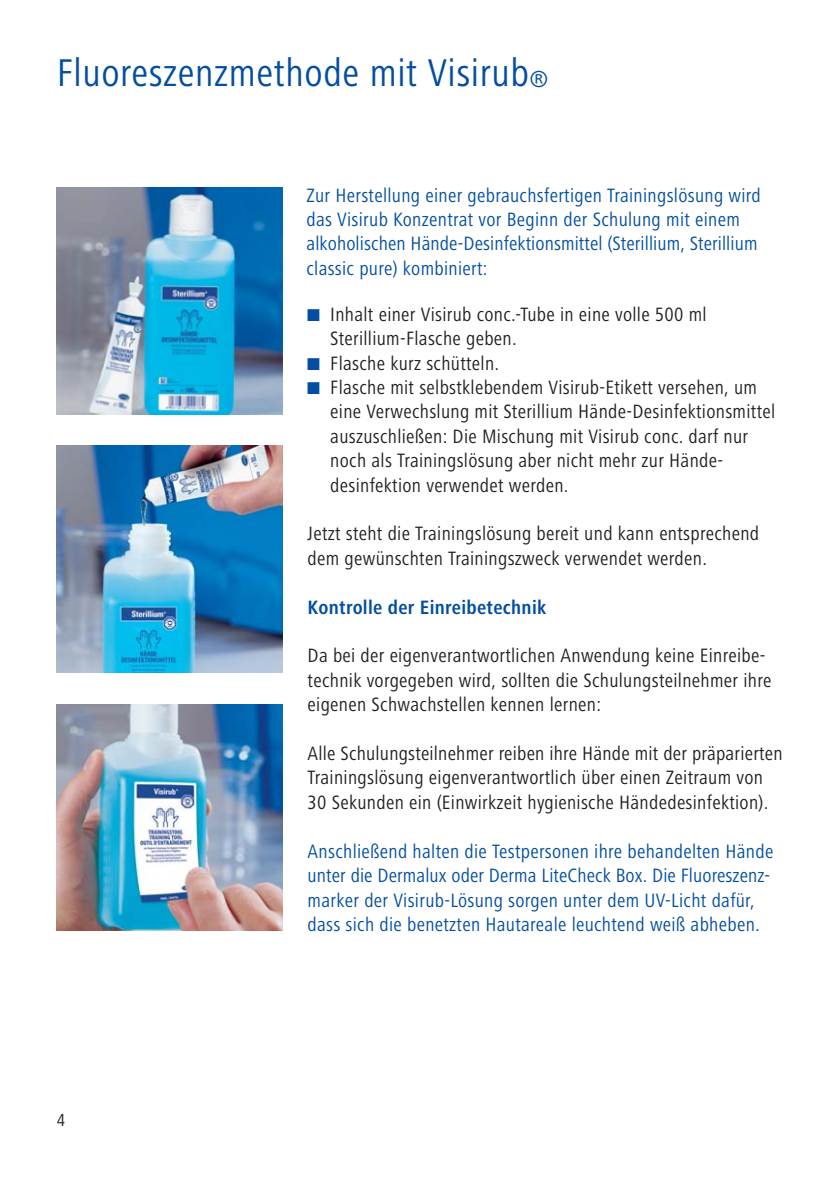
<style>
.page{position:relative;width:840px;height:1191px;background:#fff}
.page>*{position:absolute;margin:0;border:0;box-sizing:border-box;transform-origin:0 0}
.t1{font:40px "Hartmann";letter-spacing:.015em;color:#034ea2}
.t2{font:20px/24.4px "Hartmann";letter-spacing:.015em;color:#231f20}
.t3{font:20px/24.4px "Hartmann";letter-spacing:.015em;color:#034ea2}
.t4{font:700 20px "Hartmann";letter-spacing:.015em;color:#034ea2}
.t5{font:18px "Hartmann";color:#231f20}
.s1{font-size:24px}
.s2{color:#034ea2}
</style>
<div class="page">
<img style="left:57px;top:187px;width:225px;height:227px">
<img style="left:57px;top:445px;width:225px;height:227px">
<img style="left:57px;top:704px;width:225px;height:227px">
<h1 class="t1" style="left:57px;top:57px;width:493px">Fluoreszenzmethode mit Visirub<span class="s1">®</span></h1>
<p class="t3" style="left:306px;top:184px;width:455px">Zur Herstellung einer gebrauchsfertigen Trainingslösung wird das Visirub Konzentrat vor Beginn der Schulung mit einem alkoholischen Hände-Desinfektionsmittel (Sterillium, Sterillium classic pure) kombiniert:</p>
<p class="t5" style="left:57px;top:1113px;width:10px">4</p>
<p class="t2" style="left:330px;top:303px;width:377px;text-indent:-23px"><span class="s2">■</span> Inhalt einer Visirub conc.-Tube in eine volle 500 ml<br>Sterillium-Flasche geben.</p>
<p class="t2" style="left:307px;top:352px;width:193px"><span class="s2">■</span> Flasche kurz schütteln.</p>
<p class="t2" style="left:330px;top:377px;width:446px;text-indent:-23px"><span class="s2">■</span> Flasche mit selbstklebendem Visirub-Etikett versehen, um eine Verwechslung mit Sterillium Hände-Desinfektionsmittel auszuschließen: Die Mischung mit Visirub conc. darf nur noch als Trainingslösung aber nicht mehr zur Hände&shy;desinfektion verwendet werden.</p>
<p class="t2" style="left:307px;top:523px;width:453px">Jetzt steht die Trainingslösung bereit und kann entsprechend dem gewünschten Trainingszweck verwendet werden.</p>
<p class="t4" style="left:307px;top:599px;width:240px">Kontrolle der Einreibetechnik</p>
<p class="t2" style="left:307px;top:645px;width:465px">Da bei der eigenverantwortlichen Anwendung keine Einreibe&shy;technik vorgegeben wird, sollten die Schulungsteilnehmer ihre eigenen Schwachstellen kennen lernen:</p>
<p class="t2" style="left:307px;top:743px;width:476px">Alle Schulungsteilnehmer reiben ihre Hände mit der präparierten<br>Trainingslösung eigenverantwortlich über einen Zeitraum von<br>30 Sekunden ein (Einwirkzeit hygienische Händedesinfektion).</p>
<p class="t3" style="left:307px;top:840px;width:467px">Anschließend halten die Testpersonen ihre behandelten Hände unter die Dermalux oder Derma LiteCheck Box. Die Fluoreszenz&shy;marker der Visirub-Lösung sorgen unter dem UV-Licht dafür, dass sich die benetzten Hautareale leuchtend weiß abheben.</p>
</div>
